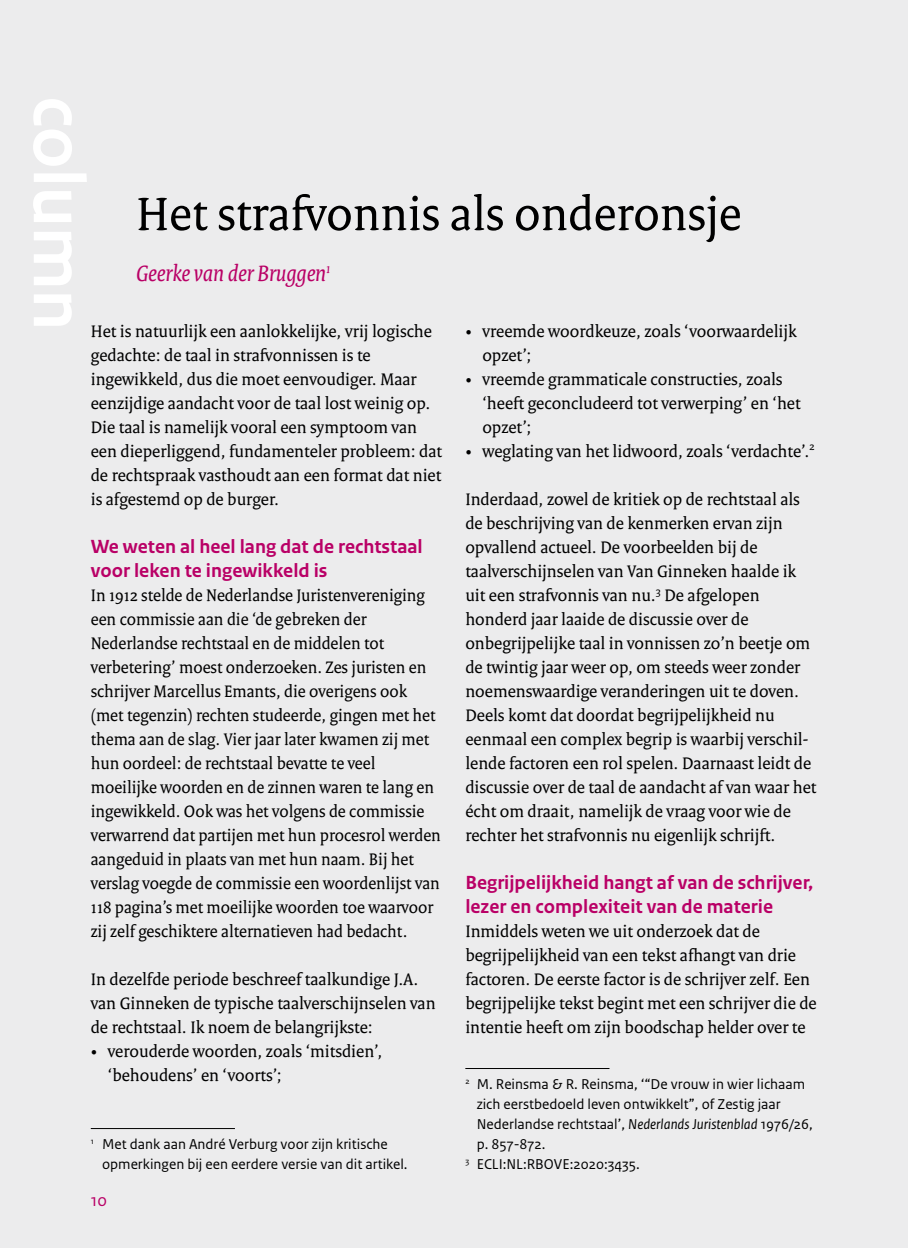
<style>
.page{position:relative;width:908px;height:1248px;background:#fff}
.page>*{position:absolute;margin:0;border:0;box-sizing:border-box;transform-origin:0 0}
.H2_RS_Kop{font:50px "Rijksoverheid Serif";color:#000}
.Titel_-_naamregel_3{font:italic 24px "Rijksoverheid Serif";color:#b90066}
.H3_RS_Alineakop_Sans{font:700 20px/24px "Rijksoverheid Sans Text";color:#b90066}
.P_RO_Broodtekst_Seri{font:18px/24px "Rijksoverheid Serif";color:#000}
._12_RO_Opsomming_Bul{font:18px/24px "Rijksoverheid Serif";color:#000}
.t1{font:18px "Rijksoverheid Sans Text";color:#b90066}
._14_RO_Voetnoot{font:15px/20px "Rijksoverheid Sans Text";color:#000}
.s1{font-style:italic}
</style>
<div class="page">
<div style="left:0;top:0;width:907px;height:1247px;background:#ececed"></div>
<hr style="left:91px;top:1127px;width:144px;height:1px;background:#000">
<hr style="left:465px;top:1067px;width:144px;height:1px;background:#000">
<h2 class="H2_RS_Kop" style="left:136px;top:184px;width:606px">Het strafvonnis als onderonsje</h2>
<p class="Titel_-_naamregel_3" style="left:136px;top:258px;width:196px">Geerke van der Bruggen<sup>1</sup></p>
<p class="P_RO_Broodtekst_Seri" style="left:91px;top:319px;width:352px">Het is natuurlijk een aanlokkelijke, vrij logische gedachte: de taal in strafvonnissen is te ingewikkeld, dus die moet eenvoudiger. Maar eenzijdige aandacht voor de taal lost weinig op.<br>Die taal is namelijk vooral een symptoom van een dieperliggend, fundamenteler probleem: dat de rechtspraak vasthoudt aan een format dat niet is afgestemd op de burger.</p>
<h3 class="H3_RS_Alineakop_Sans" style="left:91px;top:535px;width:333px">We weten al heel lang dat de rechtstaal voor leken te ingewikkeld is</h3>
<p class="P_RO_Broodtekst_Seri" style="left:91px;top:583px;width:351px">In 1912 stelde de Nederlandse Juristenvereniging een commissie aan die ‘de gebreken der Nederlandse rechtstaal en de middelen tot verbetering’ moest onderzoeken. Zes juristen en schrijver Marcellus Emants, die overigens ook (met tegenzin) rechten studeerde, gingen met het thema aan de slag. Vier jaar later kwamen zij met hun oordeel: de rechtstaal bevatte te veel moeilijke woorden en de zinnen waren te lang en ingewikkeld. Ook was het volgens de commissie verwarrend dat partijen met hun procesrol werden aangeduid in plaats van met hun naam. Bij het verslag voegde de commissie een woordenlijst van 118 pagina’s met moeilijke woorden toe waarvoor zij zelf geschiktere alternatieven had bedacht.</p>
<p class="P_RO_Broodtekst_Seri" style="left:91px;top:967px;width:346px">In dezelfde periode beschreef taalkundige J.A. van Ginneken de typische taalverschijnselen van de rechtstaal. Ik noem de belangrijkste:</p>
<p class="_12_RO_Opsomming_Bul" style="left:108px;top:1039px;width:276px;text-indent:-17px">• verouderde woorden, zoals ‘mitsdien’, ‘behoudens’ en ‘voorts’;</p>
<p class="_12_RO_Opsomming_Bul" style="left:482px;top:319px;width:315px;text-indent:-17px">• vreemde woordkeuze, zoals ‘voorwaardelijk opzet’;</p>
<p class="_12_RO_Opsomming_Bul" style="left:482px;top:367px;width:319px;text-indent:-17px">• vreemde grammaticale constructies, zoals ‘heeft geconcludeerd tot verwerping’ en ‘het opzet’;</p>
<p class="_12_RO_Opsomming_Bul" style="left:465px;top:439px;width:350px">• weglating van het lidwoord, zoals ‘verdachte’.<sup>2</sup></p>
<p class="P_RO_Broodtekst_Seri" style="left:465px;top:487px;width:352px">Inderdaad, zowel de kritiek op de rechtstaal als de beschrijving van de kenmerken ervan zijn opvallend actueel. De voorbeelden bij de taalverschijnselen van Van Ginneken haalde ik uit een strafvonnis van nu.<sup>3</sup> De afgelopen honderd jaar laaide de discussie over de onbegrijpelijke taal in vonnissen zo’n beetje om de twintig jaar weer op, om steeds weer zonder noemenswaardige veranderingen uit te doven.<br>Deels komt dat doordat begrijpelijkheid nu eenmaal een complex begrip is waarbij verschil&shy;lende factoren een rol spelen. Daarnaast leidt de discussie over de taal de aandacht af van waar het écht om draait, namelijk de vraag voor wie de rechter het strafvonnis nu eigenlijk schrijft.</p>
<h3 class="H3_RS_Alineakop_Sans" style="left:465px;top:871px;width:349px">Begrijpelijkheid hangt af van de schrijver, lezer en complexiteit van de materie</h3>
<p class="P_RO_Broodtekst_Seri" style="left:465px;top:919px;width:353px">Inmiddels weten we uit onderzoek dat de begrijpelijkheid van een tekst afhangt van drie factoren. De eerste factor is de schrijver zelf. Een begrijpelijke tekst begint met een schrijver die de intentie heeft om zijn boodschap helder over te</p>
<p class="_14_RO_Voetnoot" style="left:476px;top:1073px;width:337px;text-indent:-11px"><sup>2</sup> M. Reinsma &amp; R. Reinsma, ‘“De vrouw in wier lichaam zich eerstbedoeld leven ontwikkelt”, of Zestig jaar Nederlandse rechtstaal’, <span class="s1">Nederlands Juristenblad</span> 1976/26, p. 857-872.</p>
<p class="_14_RO_Voetnoot" style="left:465px;top:1153px;width:176px"><sup>3</sup> ECLI:NL:RBOVE:2020:3435.</p>
<p class="_14_RO_Voetnoot" style="left:102px;top:1133px;width:307px;text-indent:-11px"><sup>1</sup> Met dank aan André Verburg voor zijn kritische opmerkingen bij een eerdere versie van dit artikel.</p>
<p class="t1" style="left:91px;top:1189px;width:18px">10</p>
</div>
